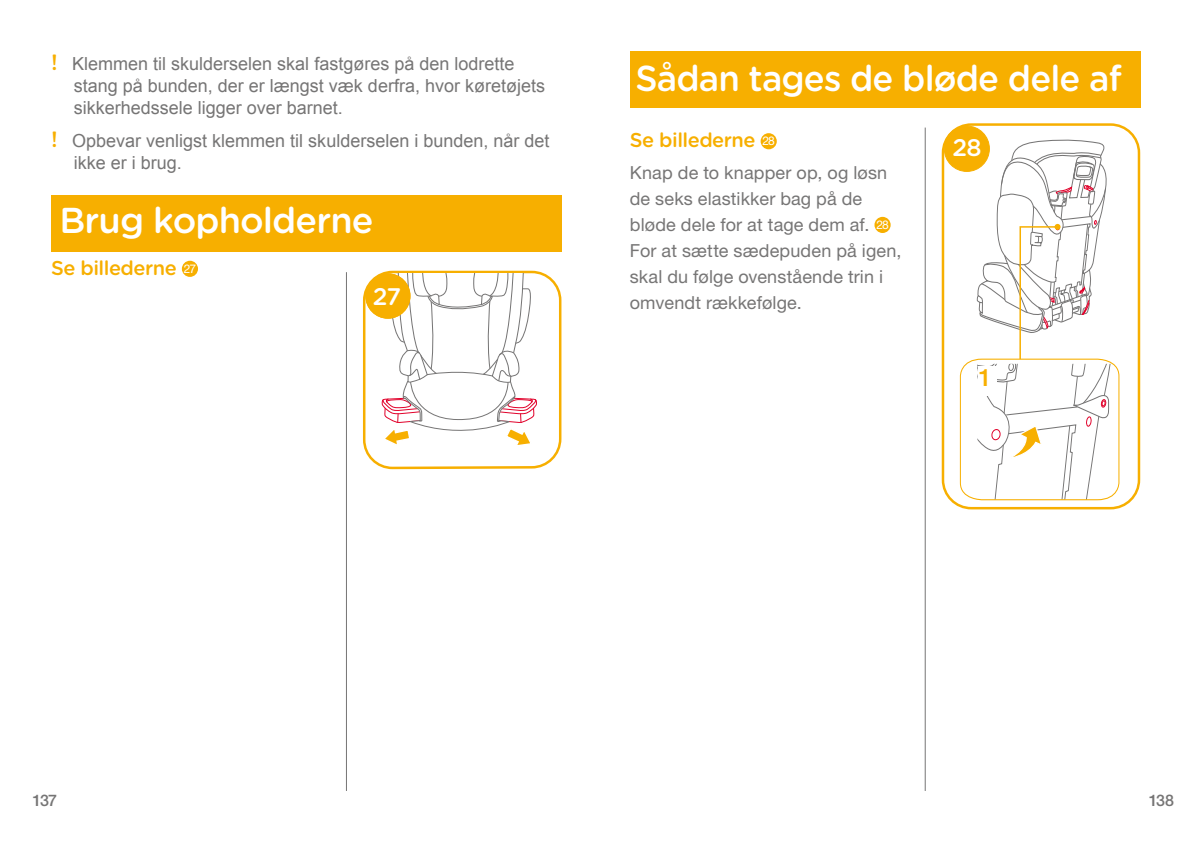
<style>
.page{position:relative;width:1191px;height:842px;background:#fff}
.page>*{position:absolute;margin:0;border:0;box-sizing:border-box;transform-origin:0 0}
.t1{font:500 36px "Gotham Rounded";letter-spacing:-.025em;color:#fff;scale:.96 1}
.t2{font:500 36px "Gotham Rounded";letter-spacing:-.025em;color:#fff}
.t3{font:500 24px "Gotham Rounded";color:#fff}
.t4{font:500 24px "Helvetica Neue LT Std";color:#f7af00}
.t5{font:500 20px "Gotham Rounded";letter-spacing:-.025em;color:#f7af00}
.t6{font:18px/22px "Arial";color:#767575}
.t7{font:18px/26px "Helvetica Neue LT Std";letter-spacing:.01em;color:#767575}
.t8{font:500 16px "Helvetica Neue LT Std";letter-spacing:-.06em;color:#767575}
.s1{font-family:"Gotham Rounded";font-weight:500;font-size:22px;color:#f7af00}
.s2{font-family:"Helvetica Neue LT Std";font-weight:400;font-size:12px;color:#fff}
.s3{font-size:12px;color:#fff}
</style>
<div class="page">
<svg style="left:363px;top:270px;width:199px;height:200px"></svg>
<svg style="left:380px;top:274px;width:158px;height:174px"></svg>
<div style="left:365px;top:273px;width:45px;height:46px;background:#f7af00;border-radius:50%"></div>
<hr style="left:346px;top:272px;width:1px;height:519px;background:#767575">
<div style="left:182px;top:261px;width:16px;height:16px;background:#f7af00;border-radius:50%"></div>
<div style="left:51px;top:196px;width:510px;height:56px;background:#f7af00"></div>
<hr style="left:924px;top:128px;width:1px;height:663px;background:#767575">
<div style="left:941px;top:123px;width:199px;height:386px;border:2px solid #f7af00;border-radius:28px"></div>
<div style="left:944px;top:126px;width:45px;height:45px;background:#f7af00;border-radius:50%"></div>
<div style="left:944px;top:126px;width:45px;height:46px;border:1px solid #f7af00;border-radius:50%"></div>
<svg style="left:959px;top:139px;width:161px;height:362px"></svg>
<div style="left:760px;top:133px;width:16px;height:16px;background:#f7af00;border-radius:50%"></div>
<div style="left:874px;top:217px;width:16px;height:16px;background:#f7af00;border-radius:50%"></div>
<div style="left:630px;top:51px;width:510px;height:57px;background:#f7af00"></div>
<p class="t6" style="left:74px;top:53px;width:473px;text-indent:-23px"><span class="s1">!</span> Klemmen til skulderselen skal fastgøres på den lodrette stang på bunden, der er længst væk derfra, hvor køretøjets sikkerhedssele ligger over barnet.</p>
<p class="t6" style="left:74px;top:130px;width:477px;text-indent:-23px"><span class="s1">!</span> Opbevar venligst klemmen til skulderselen i bunden, når det ikke er i brug.</p>
<h1 class="t2" style="left:60px;top:195px;width:315px">Brug kopholderne</h1>
<p class="t5" style="left:51px;top:254px;width:147px">Se billederne <span class="s2">27</span></p>
<h2 class="t3" style="left:373px;top:277px;width:30px">2711</h2>
<h1 class="t1" style="left:635px;top:53px;width:508px">Sådan tages de bløde dele af</h1>
<p class="t5" style="left:630px;top:126px;width:147px">Se billederne <span class="s2">28</span></p>
<p class="t7" style="left:630px;top:159px;width:273px">Knap de to knapper op, og løsn de seks elastikker bag på de bløde dele for at tage dem af. <span class="s3">28<br></span>For at sætte sædepuden på igen, skal du følge ovenstående trin i omvendt rækkefølge.</p>
<h2 class="t3" style="left:952px;top:130px;width:30px">28</h2>
<h2 class="t4" style="left:978px;top:363px;width:15px">1</h2>
<p class="t8" style="left:32px;top:791px;width:26px">137</p>
<p class="t8" style="left:1148px;top:791px;width:27px">138</p>
</div>
